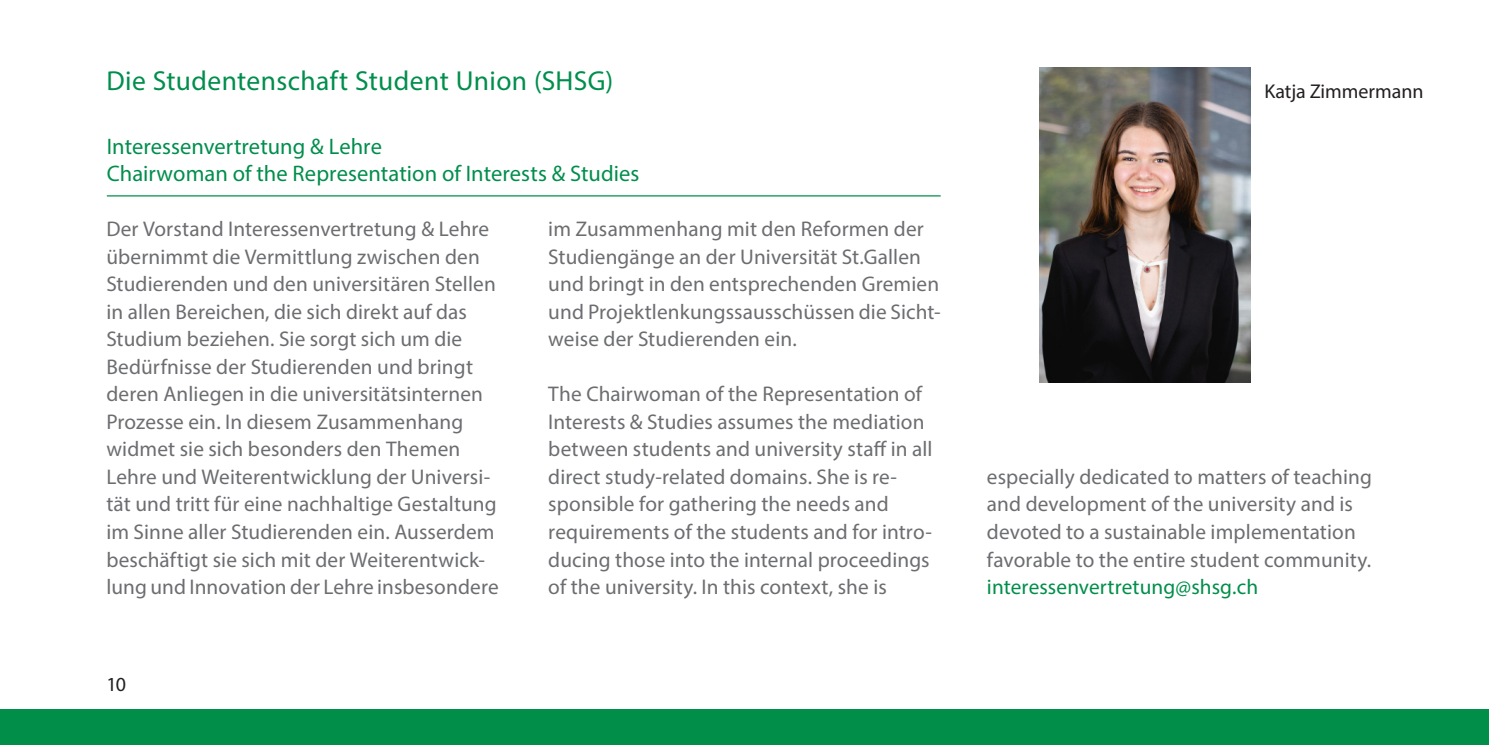
<style>
.page{position:relative;width:1489px;height:745px;background:#fff}
.page>*{position:absolute;margin:0;border:0;box-sizing:border-box;transform-origin:0 0}
.Überschrift_Ebene_1{font:27.5px "Myriad Pro";letter-spacing:.015em;color:#008e4c}
.Überschrift_Ebene_2{font:22.5px/27.5px "Myriad Pro";letter-spacing:.005em;color:#008e4c}
.Copytext{font:21.25px/27.5px "Myriad Pro";letter-spacing:.005em;color:#6c6d70}
.Copytext_E{font:21.25px/27.5px "Myriad Pro";letter-spacing:.005em;color:#6c6d70}
.www{font:21.25px "Myriad Pro";letter-spacing:.005em;color:#008e4a}
.name{font:20px "Myriad Pro";letter-spacing:-.005em;color:#231f20}
</style>
<div class="page">
<div style="left:0;top:709px;width:1488px;height:35px;background:#008e49"></div>
<hr style="left:107px;top:195px;width:833px;height:1px;background:#008e4c">
<img style="left:1039px;top:68px;width:210px;height:314px">
<p class="Überschrift_Ebene_1" style="left:106px;top:63px;width:508px">Die Studentenschaft Student Union (SHSG)</p>
<p class="Überschrift_Ebene_2" style="left:107px;top:132px;width:534px">Interessenvertretung &amp; Lehre<br>Chairwoman of the Representation of Interests &amp; Studies</p>
<p class="Copytext" style="left:106px;top:215px;width:394px">Der Vorstand Interessenvertretung &amp; Lehre übernimmt die Vermittlung zwischen den Studierenden und den universitären Stellen in allen Bereichen, die sich direkt auf das Studium beziehen. Sie sorgt sich um die Bedürfnisse der Studierenden und bringt deren Anliegen in die universitätsinternen Prozesse ein. In diesem Zusammenhang widmet sie sich besonders den Themen Lehre und Weiterentwicklung der Universi&shy;tät und tritt für eine nachhaltige Gestaltung im Sinne aller Studierenden ein. Ausserdem beschäftigt sie sich mit der Weiterentwick&shy;lung und Innovation der Lehre insbesondere</p>
<p class="Copytext" style="left:548px;top:215px;width:394px">im Zusammenhang mit den Reformen der Studiengänge an der Universität St.Gallen und bringt in den entsprechenden Gremien und Projektlenkungssausschüssen die Sicht&shy;weise der Studierenden ein.</p>
<p class="Copytext_E" style="left:548px;top:380px;width:386px">The Chairwoman of the Representation of Interests &amp; Studies assumes the mediation between students and university staff in all direct study-related domains. She is re&shy;sponsible for gathering the needs and requirements of the students and for intro&shy;ducing those into the internal proceedings of the university. In this context, she is</p>
<p class="name" style="left:106px;top:671px;width:21px">10</p>
<p class="name" style="left:1264px;top:79px;width:160px">Katja Zimmermann</p>
<p class="Copytext_E" style="left:986px;top:462px;width:386px">especially dedicated to matters of teaching and development of the university and is devoted to a sustainable implementation favorable to the entire student community.</p>
<p class="www" style="left:986px;top:573px;width:273px">interessenvertretung@shsg.ch</p>
</div>
